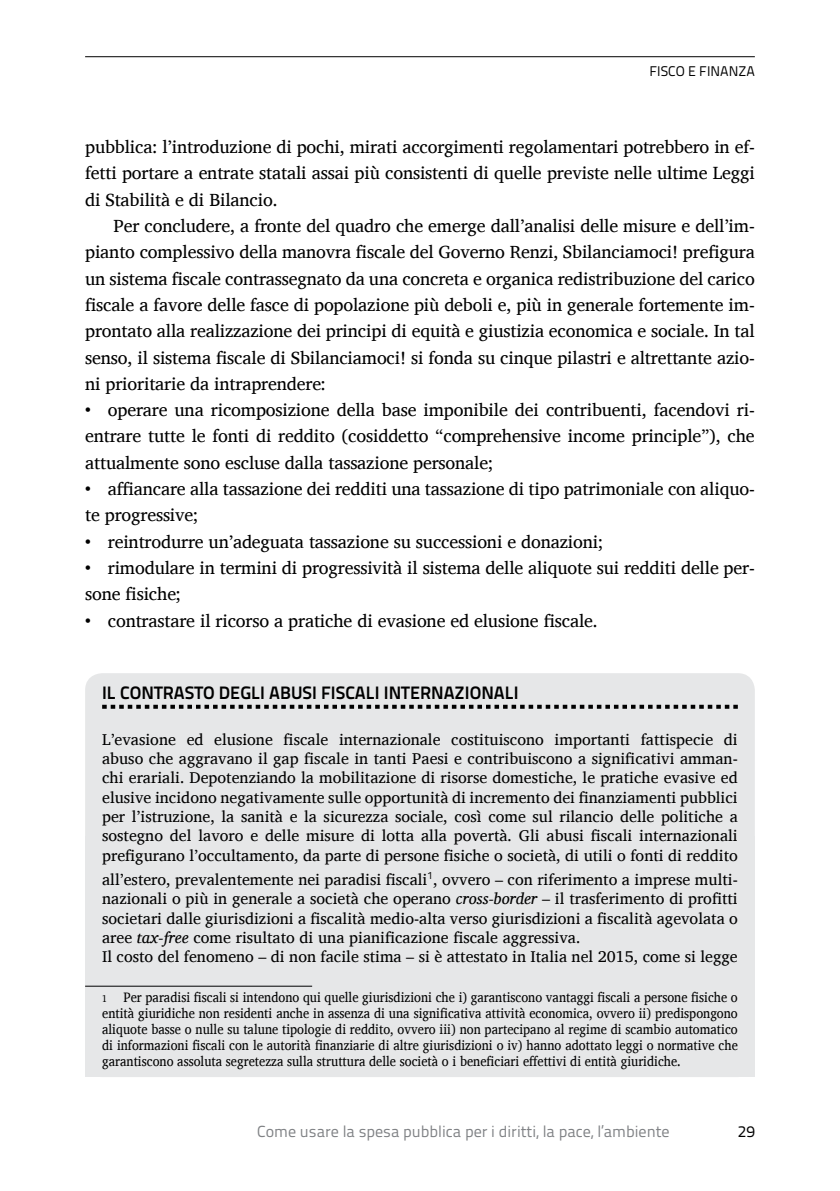
<style>
.page{position:relative;width:840px;height:1191px;background:#fff}
.page>*{position:absolute;margin:0;border:0;box-sizing:border-box;transform-origin:0 0}
._1_1_1_testo{font:18px/26.4px "Charis SIL";letter-spacing:-.01em;color:#000;text-align:justify}
._5_1_titolo_riquadri{font:18px "Titillium Text 22 L 800 wt";color:#000}
._5_3_testo_riquadri{font:16px/19.4px "Charis SIL";color:#000;text-align:justify}
._4_1_numero_pag{font:16px "Titillium Text 22 L 400 wt";color:#808285}
._4_1_numero_pag-2{font:16px "Titillium Text 22 L 400 wt";color:#000}
._2_1_note{font:14px/16px "Charis SIL";color:#000;text-align:justify;scale:.9 1}
._3_1_info_testa{font:14px "Titillium Text 22 L 400 wt";color:#000}
.s1{font-weight:700;font-size:19px}
.s2{font-style:italic}
.s3{font-size:10px}
.s4{font-size:15px}
</style>
<div class="page">
<div style="left:85px;top:673px;width:669px;height:404px;background:#e6e7e8;border-radius:17px"></div>
<hr style="left:85px;top:56px;width:669px;height:1px;background:#000">
<svg style="left:102px;top:705px;width:635px;height:4px"></svg>
<hr style="left:85px;top:985px;width:227px;height:1px;background:#000">
<p class="_3_1_info_testa" style="left:649px;top:61px;width:107px">FISCO E FINANZA</p>
<p class="_1_1_1_testo" style="left:85px;top:134px;width:670px">pubblica: l’introduzione di pochi, mirati accorgimenti regolamentari potrebbero in ef&shy;fetti portare a entrate statali assai più consistenti di quelle previste nelle ultime Leggi di Stabilità e di Bilancio.</p>
<p class="_1_1_1_testo" style="left:85px;top:212px;width:671px;text-indent:28px">Per concludere, a fronte del quadro che emerge dall’analisi delle misure e dell’im&shy;pianto complessivo della manovra fiscale del Governo Renzi, Sbilanciamoci! prefigura un sistema fiscale contrassegnato da una concreta e organica redistribuzione del carico fiscale a favore delle fasce di popolazione più deboli e, più in generale fortemente im&shy;prontato alla realizzazione dei principi di equità e giustizia economica e sociale. In tal senso, il sistema fiscale di Sbilanciamoci! si fonda su cinque pilastri e altrettante azio&shy;ni prioritarie da intraprendere:</p>
<p class="_1_1_1_testo" style="left:85px;top:397px;width:670px"><span class="s1">•</span> operare una ricomposizione della base imponibile dei contribuenti, facendovi ri&shy;entrare tutte le fonti di reddito (cosiddetto “comprehensive income principle”), che attualmente sono escluse dalla tassazione personale;</p>
<p class="_1_1_1_testo" style="left:85px;top:476px;width:670px"><span class="s1">•</span> affiancare alla tassazione dei redditi una tassazione di tipo patrimoniale con aliquo&shy;te progressive;</p>
<p class="_1_1_1_testo" style="left:85px;top:528px;width:519px"><span class="s1">•</span> reintrodurre un’adeguata tassazione su successioni e donazioni;</p>
<p class="_1_1_1_testo" style="left:85px;top:554px;width:670px"><span class="s1">•</span> rimodulare in termini di progressività il sistema delle aliquote sui redditi delle per&shy;sone fisiche;</p>
<p class="_1_1_1_testo" style="left:85px;top:607px;width:514px"><span class="s1">•</span> contrastare il ricorso a pratiche di evasione ed elusione fiscale.</p>
<p class="_5_1_titolo_riquadri" style="left:102px;top:679px;width:418px">IL CONTRASTO DEGLI ABUSI FISCALI INTERNAZIONALI</p>
<p class="_5_3_testo_riquadri" style="left:102px;top:729px;width:636px">L’evasione ed elusione fiscale internazionale costituiscono importanti fattispecie di abuso che aggravano il gap fiscale in tanti Paesi e contribuiscono a significativi amman&shy;chi erariali. Depotenziando la mobilitazione di risorse domestiche, le pratiche evasive ed elusive incidono negativamente sulle opportunità di incremento dei finanziamenti pubblici per l’istruzione, la sanità e la sicurezza sociale, così come sul rilancio delle politiche a sostegno del lavoro e delle misure di lotta alla povertà. Gli abusi fiscali internazionali prefigurano l’occultamento, da parte di persone fisiche o società, di utili o fonti di reddito</p>
<p class="_5_3_testo_riquadri" style="left:102px;top:869px;width:636px">all’estero, prevalentemente nei paradisi fiscali<sup>1</sup>, ovvero – con riferimento a imprese multi&shy;nazionali o più in generale a società che operano <span class="s2">cross-border</span> – il trasferimento di profitti societari dalle giurisdizioni a fiscalità medio-alta verso giurisdizioni a fiscalità agevolata o aree <span class="s2">tax-free</span> come risultato di una pianificazione fiscale aggressiva.</p>
<p class="_5_3_testo_riquadri" style="left:102px;top:947px;width:636px">Il costo del fenomeno – di non facile stima – si è attestato in Italia nel 2015, come si legge</p>
<p class="_2_1_note" style="left:102px;top:989px;width:707px"><span class="s3">1</span> Per paradisi fiscali si intendono qui quelle giurisdizioni che i) garantiscono vantaggi fiscali a persone fisiche o entità giuridiche non residenti anche in assenza di una significativa attività economica, ovvero ii) predispongono aliquote basse o nulle su talune tipologie di reddito, ovvero iii) non partecipano al regime di scambio automatico di informazioni fiscali con le autorità finanziarie di altre giurisdizioni o iv) hanno adottato leggi o normative che garantiscono assoluta segretezza sulla struttura delle società o i beneficiari effettivi di entità giuridiche<span class="s4">.</span></p>
<p class="_4_1_numero_pag" style="left:257px;top:1119px;width:414px">Come usare la spesa pubblica per i diritti, la pace, l’ambiente</p>
<p class="_4_1_numero_pag-2" style="left:737px;top:1119px;width:18px">29</p>
</div>
